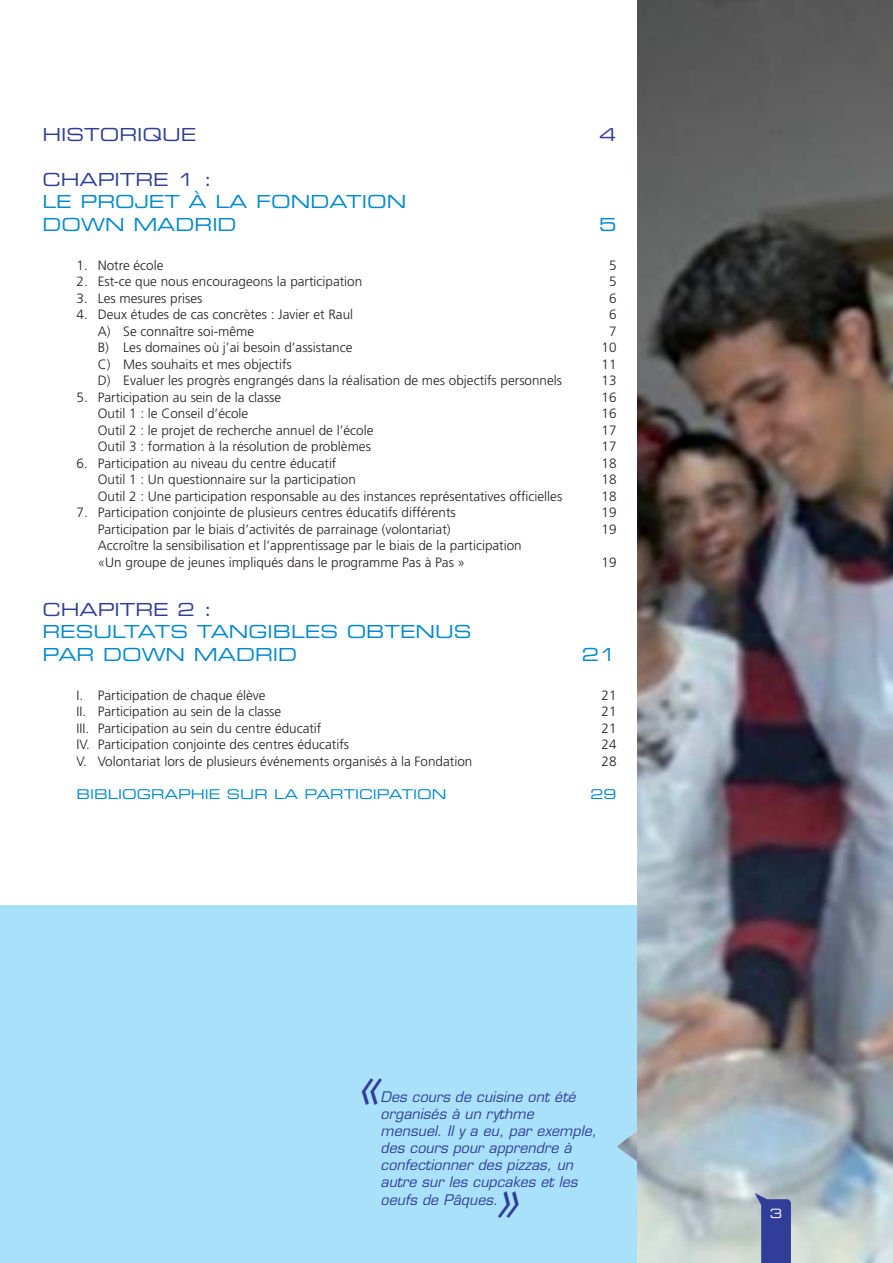
<style>
.page{position:relative;width:893px;height:1263px;background:#fff}
.page>*{position:absolute;margin:0;border:0;box-sizing:border-box;transform-origin:0 0}
.t1{font:italic 46.5px "Eurostile";color:#303e99}
.t2{font:18px/22.5px "Eurostile Extended Two";color:#0089cf}
.t3{font:18px "Eurostile Extended Two";color:#303e99}
.t4{font:italic 14.25px/17.1px "Eurostile";letter-spacing:.005em;color:#303e99}
.t5{font:300 13.5px/16.5px "Frutiger";color:#231f20}
.t6{font:13.5px "Eurostile Extended Two";color:#0089cf}
.t7{font:12.75px "Eurostile Extended Two";color:#fff}
</style>
<div class="page">
<div style="left:0;top:906px;width:893px;height:357px;background:#aae1fa"></div>
<img style="left:617px;top:0;width:21px;height:1263px">
<img style="left:638px;top:0;width:255px;height:1263px">
<svg style="left:755px;top:1193px;width:36px;height:70px;background:#505ea3"></svg>
<h2 class="t3" style="left:43px;top:128px;width:155px">HISTORIQUE</h2>
<h2 class="t3" style="left:599px;top:128px;width:19px">4</h2>
<h2 class="t3" style="left:43px;top:173px;width:171px">CHAPITRE 1 :</h2>
<h2 class="t2" style="left:43px;top:192px;width:365px">LE PROJET À LA FONDATION<br>DOWN MADRID</h2>
<h2 class="t2" style="left:599px;top:214px;width:19px">5</h2>
<p class="t5" style="left:77px;top:258px;width:88px">1. Notre école</p>
<p class="t5" style="left:609px;top:258px;width:9px">5</p>
<p class="t5" style="left:77px;top:274px;width:287px">2. Est-ce que nous encourageons la participation</p>
<p class="t5" style="left:609px;top:274px;width:9px">5</p>
<p class="t5" style="left:77px;top:291px;width:127px">3. Les mesures prises</p>
<p class="t5" style="left:609px;top:291px;width:9px">6</p>
<p class="t5" style="left:77px;top:307px;width:278px">4. Deux études de cas concrètes : Javier et Raul</p>
<p class="t5" style="left:609px;top:307px;width:9px">6</p>
<p class="t5" style="left:98px;top:324px;width:158px">A) Se connaître soi-même</p>
<p class="t5" style="left:609px;top:324px;width:9px">7</p>
<p class="t5" style="left:98px;top:340px;width:256px">B) Les domaines où j’ai besoin d’assistance</p>
<p class="t5" style="left:601px;top:340px;width:17px">10</p>
<p class="t5" style="left:98px;top:357px;width:196px">C) Mes souhaits et mes objectifs</p>
<p class="t5" style="left:601px;top:357px;width:16px">11</p>
<p class="t5" style="left:98px;top:373px;width:466px">D) Evaluer les progrès engrangés dans la réalisation de mes objectifs personnels</p>
<p class="t5" style="left:601px;top:373px;width:17px">13</p>
<p class="t5" style="left:77px;top:390px;width:206px">5. Participation au sein de la classe</p>
<p class="t5" style="left:601px;top:390px;width:17px">16</p>
<p class="t5" style="left:98px;top:406px;width:152px">Outil 1 : le Conseil d’école</p>
<p class="t5" style="left:601px;top:406px;width:17px">16</p>
<p class="t5" style="left:98px;top:423px;width:277px">Outil 2 : le projet de recherche annuel de l’école</p>
<p class="t5" style="left:601px;top:423px;width:17px">17</p>
<p class="t5" style="left:98px;top:439px;width:275px">Outil 3 : formation à la résolution de problèmes</p>
<p class="t5" style="left:602px;top:439px;width:17px">17</p>
<p class="t5" style="left:77px;top:456px;width:261px">6. Participation au niveau du centre éducatif</p>
<p class="t5" style="left:601px;top:456px;width:17px">18</p>
<p class="t5" style="left:98px;top:472px;width:260px">Outil 1 : Un questionnaire sur la participation</p>
<p class="t5" style="left:601px;top:472px;width:16px">18</p>
<p class="t5" style="left:98px;top:489px;width:466px">Outil 2 : Une participation responsable au des instances représentatives officielles</p>
<p class="t5" style="left:601px;top:489px;width:17px">18</p>
<p class="t5" style="left:77px;top:505px;width:381px">7. Participation conjointe de plusieurs centres éducatifs différents</p>
<p class="t5" style="left:601px;top:505px;width:17px">19</p>
<p class="t5" style="left:98px;top:522px;width:354px">Participation par le biais d’activités de parrainage (volontariat)</p>
<p class="t5" style="left:602px;top:522px;width:16px">19</p>
<p class="t5" style="left:98px;top:538px;width:425px">Accroître la sensibilisation et l’apprentissage par le biais de la participation «Un groupe de jeunes impliqués dans le programme Pas à Pas »</p>
<p class="t5" style="left:601px;top:555px;width:16px">19</p>
<h2 class="t3" style="left:43px;top:602px;width:171px">CHAPITRE 2 :</h2>
<h2 class="t2" style="left:43px;top:622px;width:431px">RESULTATS TANGIBLES OBTENUS<br>PAR DOWN MADRID</h2>
<h2 class="t2" style="left:582px;top:644px;width:36px">21</h2>
<p class="t5" style="left:77px;top:688px;width:191px">I. Participation de chaque élève</p>
<p class="t5" style="left:601px;top:688px;width:17px">21</p>
<p class="t5" style="left:77px;top:704px;width:206px">II. Participation au sein de la classe</p>
<p class="t5" style="left:601px;top:704px;width:17px">21</p>
<p class="t5" style="left:77px;top:721px;width:246px">III. Participation au sein du centre éducatif</p>
<p class="t5" style="left:601px;top:721px;width:17px">21</p>
<p class="t5" style="left:77px;top:737px;width:274px">IV. Participation conjointe des centres éducatifs</p>
<p class="t5" style="left:601px;top:737px;width:16px">24</p>
<p class="t5" style="left:77px;top:754px;width:397px">V. Volontariat lors de plusieurs événements organisés à la Fondation</p>
<p class="t5" style="left:601px;top:754px;width:17px">28</p>
<p class="t6" style="left:77px;top:789px;width:371px">BIBLIOGRAPHIE SUR LA PARTICIPATION</p>
<p class="t6" style="left:591px;top:789px;width:28px">29</p>
<h1 class="t1" style="left:357px;top:1070px;width:35px">«</h1>
<p class="t4" style="left:381px;top:1090px;width:221px">Des cours de cuisine ont été organisés à un rythme mensuel. Il y a eu, par exemple, des cours pour apprendre à confectionner des pizzas, un autre sur les cupcakes et les oeufs de Pâques.</p>
<h1 class="t1" style="left:495px;top:1183px;width:35px">»</h1>
<p class="t7" style="left:770px;top:1209px;width:14px">3</p>
</div>
